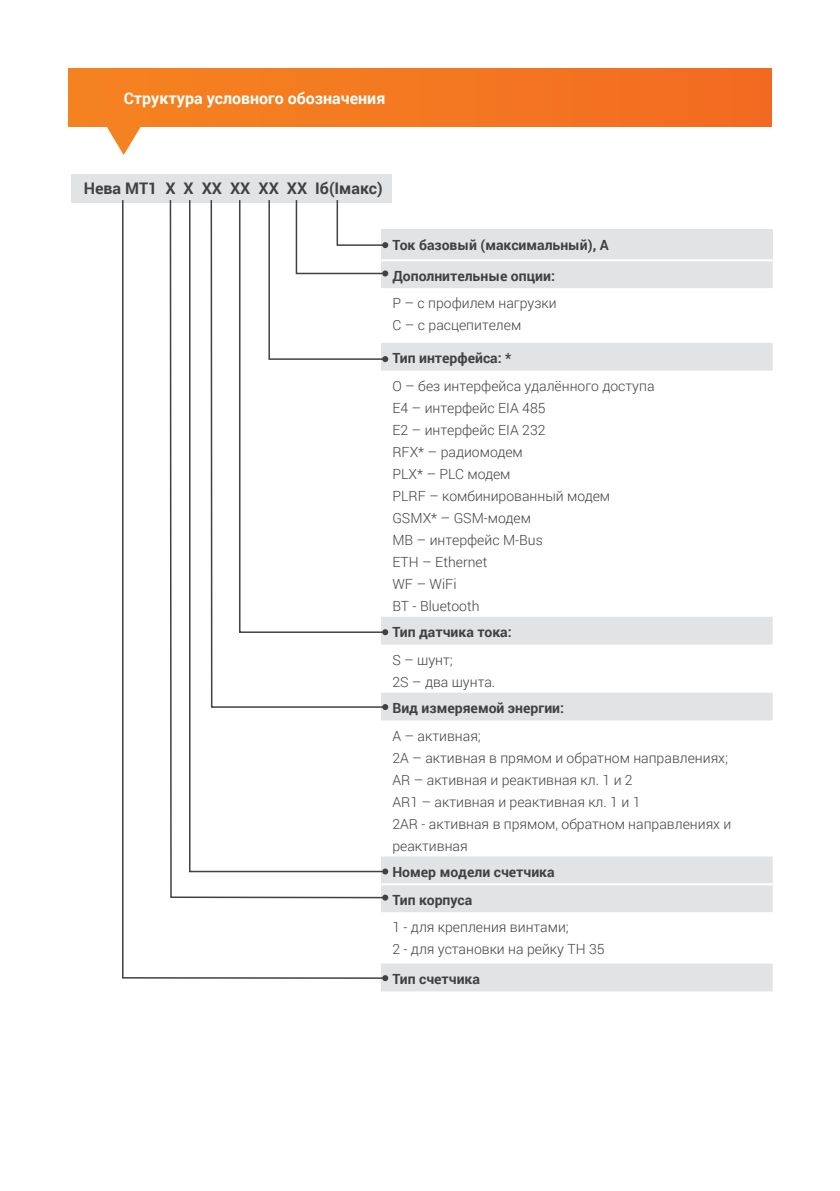
<style>
.page{position:relative;width:840px;height:1191px;background:#fff}
.page>*{position:absolute;margin:0;border:0;box-sizing:border-box;transform-origin:0 0}
.t1{font:700 16px "Roboto";color:#fff}
.t2{font:700 16px "Roboto";color:#414042}
.t3{font:300 14px/22px "Roboto";color:#414042}
.t4{font:700 14px/30.6px "Roboto";color:#414042}
</style>
<div class="page">
<div style="left:68px;top:68px;width:703px;height:59px;background:#f47820"></div>
<svg style="left:107px;top:127px;width:34px;height:28px"></svg>
<div style="left:71px;top:174px;width:320px;height:29px;background:#e2e3e4"></div>
<div style="left:381px;top:230px;width:391px;height:30px;background:#e2e3e4"></div>
<svg style="left:381px;top:261px;width:391px;height:730px"></svg>
<hr style="left:381px;top:883px;width:391px;height:2px;background:#fff">
<hr style="left:381px;top:259px;width:391px;height:2px;background:#fff">
<svg style="left:386px;top:629px;width:2px;height:6px"></svg>
<svg style="left:386px;top:704px;width:2px;height:6px"></svg>
<svg style="left:386px;top:868px;width:2px;height:6px"></svg>
<svg style="left:386px;top:894px;width:2px;height:6px"></svg>
<svg style="left:122px;top:200px;width:264px;height:779px"></svg>
<svg style="left:382px;top:975px;width:6px;height:6px"></svg>
<p class="t1" style="left:124px;top:87px;width:263px">Структура условного обозначения</p>
<p class="t2" style="left:84px;top:177px;width:300px">Нева МТ1 Х Х ХХ ХХ ХХ ХХ Iб(Iмакс)</p>
<p class="t4" style="left:392px;top:229px;width:218px">Ток базовый (максимальный), А<br>Дополнительные опции:</p>
<p class="t3" style="left:392px;top:292px;width:166px">P – с профилем нагрузки<br>С – с расцепителем</p>
<p class="t4" style="left:392px;top:342px;width:120px">Тип интерфейса: *</p>
<p class="t3" style="left:392px;top:374px;width:263px">O – без интерфейса удалённого доступа<br>E4 – интерфейс EIA 485<br>E2 – интерфейс EIA 232<br>RFХ* – радиомодем<br>PLХ* – PLC модем<br>PLRF – комбинированный модем<br>GSMХ* – GSM-модем<br>MB – интерфейс M-Bus<br>ETH – Ethernet<br>WF – WiFi<br>BT - Bluetooth</p>
<p class="t4" style="left:392px;top:616px;width:121px">Тип датчика тока:</p>
<p class="t3" style="left:392px;top:648px;width:104px">S – шунт;<br>2S – два шунта.</p>
<p class="t4" style="left:392px;top:692px;width:173px">Вид измеряемой энергии:</p>
<p class="t3" style="left:392px;top:724px;width:340px">A – активная;<br>2A – активная в прямом и обратном направлениях;<br>AR – активная и реактивная кл. 1 и 2<br>AR1 – активная и реактивная кл. 1 и 1<br>2AR - активная в прямом, обратном направлениях и реактивная</p>
<p class="t4" style="left:392px;top:857px;width:164px;line-height:27.8px">Номер модели счетчика<br>Тип корпуса</p>
<p class="t3" style="left:392px;top:916px;width:213px">1 - для крепления винтами;<br>2 - для установки на рейку ТН 35</p>
<p class="t4" style="left:392px;top:963px;width:89px">Тип счетчика</p>
</div>
